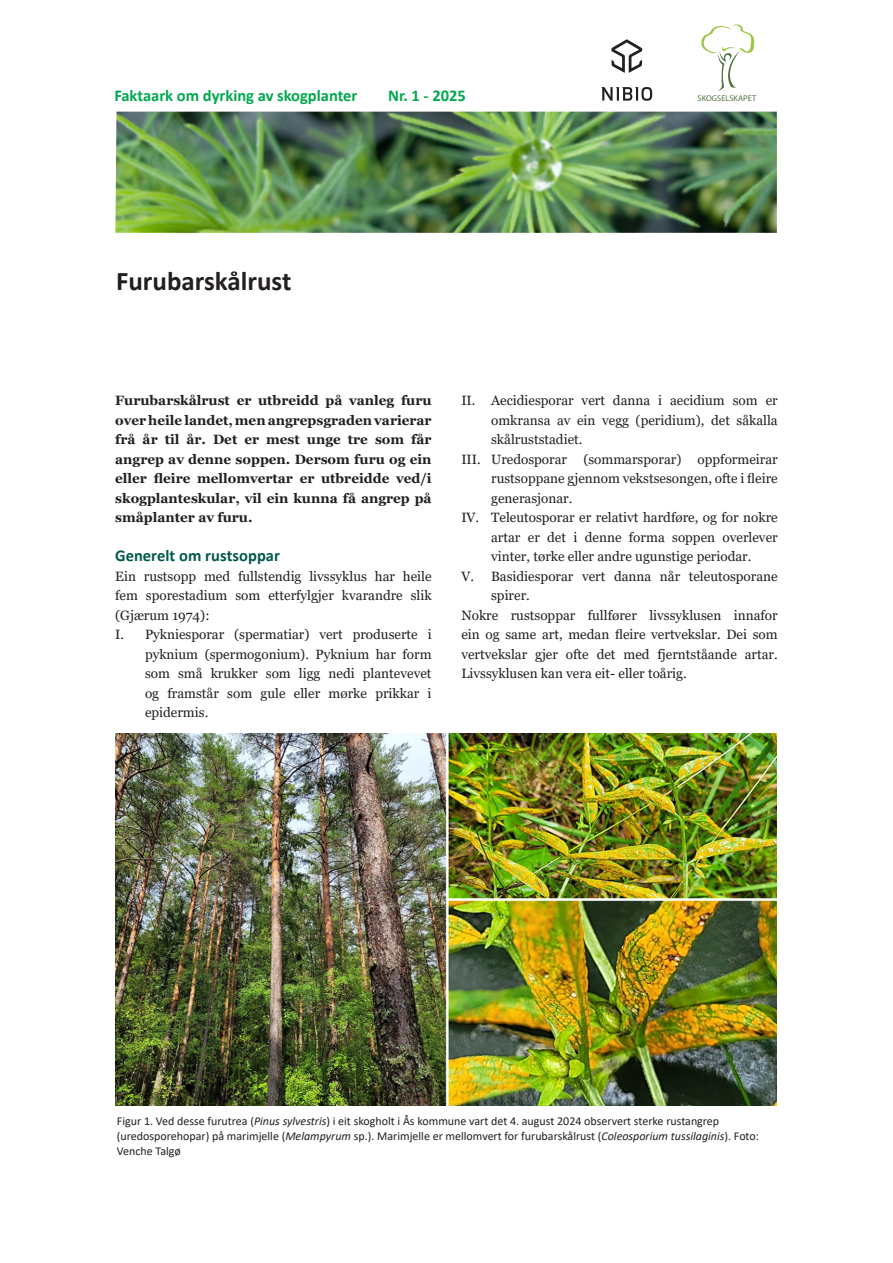
<style>
.page{position:relative;width:893px;height:1263px;background:#fff}
.page>*{position:absolute;margin:0;border:0;box-sizing:border-box;transform-origin:0 0}
.BOK_Tittel{font:700 27px "Calibri";color:#231f20}
.BOK_Tabell_Tittel{font:700 16.5px "Calibri";color:#00a84e}
.BOK_Mellomtittel_1{font:700 16.5px "Calibri";letter-spacing:.005em;color:#00594d}
.BOK_Brødtekst{font:13.5px/19.5px "Georgia";color:#231f20;text-align:justify}
.BOK_Brødtekst-2{font:700 13.5px/19.5px "Georgia";color:#231f20;text-align:justify}
.BOK_Forfattere{font:12px/15px "Calibri";color:#231f20}
.t1{font:8.4px "Myriad Pro";color:#507440}
.s1{font-style:italic}
</style>
<div class="page">
<svg style="left:701px;top:24px;width:53px;height:67px"></svg>
<svg style="left:601px;top:87px;width:51px;height:14px"></svg>
<svg style="left:611px;top:39px;width:31px;height:34px"></svg>
<img style="left:115px;top:112px;width:662px;height:121px">
<img style="left:115px;top:733px;width:662px;height:373px">
<p class="BOK_Tabell_Tittel" style="left:114px;top:83px;width:245px">Faktaark om dyrking av skogplanter</p>
<p class="BOK_Tabell_Tittel" style="left:388px;top:83px;width:79px">Nr. 1 - 2025</p>
<p class="BOK_Tittel" style="left:116px;top:262px;width:177px">Furubarskålrust</p>
<p class="t1" style="left:698px;top:93px;width:60px">SKOGSELSKAPET</p>
<p class="BOK_Brødtekst-2" style="left:115px;top:391px;width:318px">Furubarskålrust er utbreidd på vanleg furu over heile landet, men angrepsgraden varierar frå år til år. Det er mest unge tre som får angrep av denne soppen. Dersom furu og ein eller fleire mellomvertar er utbreidde ved/i skogplanteskular, vil ein kunna få angrep på småplanter av furu.</p>
<p class="BOK_Mellomtittel_1" style="left:115px;top:544px;width:166px">Generelt om rustsoppar</p>
<p class="BOK_Brødtekst" style="left:115px;top:566px;width:318px">Ein rustsopp med fullstendig livssyklus har heile fem sporestadium som etterfylgjer kvarandre slik (Gjærum 1974):</p>
<p class="BOK_Brødtekst" style="left:145px;top:625px;width:288px;text-indent:-30px">I. Pykniesporar (spermatiar) vert produserte i pyknium (spermogonium). Pyknium har form som små krukker som ligg nedi plantevevet og framstår som gule eller mørke prikkar i epidermis.</p>
<p class="BOK_Brødtekst" style="left:491px;top:391px;width:288px;text-indent:-30px">II. Aecidiesporar vert danna i aecidium som er omkransa av ein vegg (peridium), det såkalla skålruststadiet.</p>
<p class="BOK_Brødtekst" style="left:491px;top:449px;width:288px;text-indent:-30px">III. Uredosporar (sommarsporar) oppformeirar rustsoppane gjennom vekstsesongen, ofte i fleire generasjonar.</p>
<p class="BOK_Brødtekst" style="left:491px;top:508px;width:288px;text-indent:-30px">IV. Teleutosporar er relativt hardføre, og for nokre artar er det i denne forma soppen overlever vinter, tørke eller andre ugunstige periodar.</p>
<p class="BOK_Brødtekst" style="left:491px;top:566px;width:288px;text-indent:-30px">V. Basidiesporar vert danna når teleutosporane spirer.</p>
<p class="BOK_Brødtekst" style="left:461px;top:605px;width:318px">Nokre rustsoppar fullfører livssyklusen innafor ein og same art, medan fleire vertvekslar. Dei som vertvekslar gjer ofte det med fjerntståande artar.<br>Livssyklusen kan vera eit- eller toårig.</p>
<p class="BOK_Forfattere" style="left:117px;top:1113px;width:644px">Figur 1. Ved desse furutrea (<span class="s1">Pinus sylvestris</span>) i eit skogholt i Ås kommune vart det 4. august 2024 observert sterke rustangrep (uredosporehopar) på marimjelle (<span class="s1">Melampyrum</span> sp.). Marimjelle er mellomvert for furubarskålrust (<span class="s1">Coleosporium tussilaginis</span>). Foto:<br>Venche Talgø</p>
</div>
